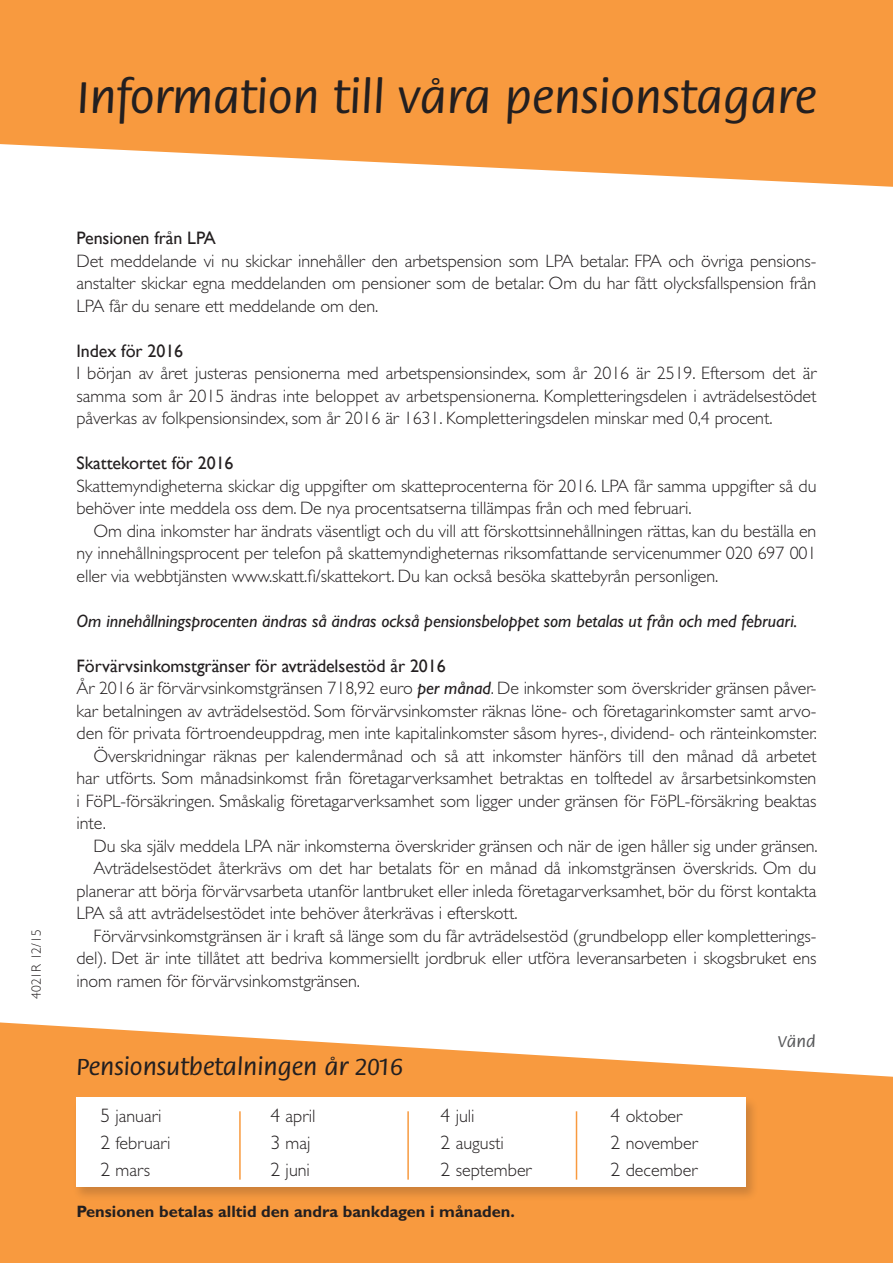
<style>
.page{position:relative;width:893px;height:1263px;background:#fff}
.page>*{position:absolute;margin:0;border:0;box-sizing:border-box;transform-origin:0 0}
.PÄÄOTSIKKO{font:500 48.75px "Flora";color:#231f20}
.PÄÄOTSIKKO-2{font:500 25.5px "Flora";color:#231f20}
.LEIPÄ2{font:300 18px/22.5px "Gill Sans";letter-spacing:-.005em;color:#231f20;text-align:justify}
.LEIPÄ{font:300 18px/22.5px "Gill Sans";letter-spacing:-.005em;color:#231f20;text-align:justify}
.VÄLIOTSIKKO{font:18px "Gill Sans";letter-spacing:-.005em;color:#231f20}
.LEIPÄ-2{font:italic 18px "Gill Sans";letter-spacing:-.005em;color:#231f20}
.PÄÄOTSIKKO-3{font:500 17.25px "Flora";color:#57585a}
.LEIPÄ-3{font:700 16.5px "Gill Sans";color:#231f20}
.LEIPÄ-4{font:300 13.5px "Gill Sans";color:#231f20}
.s1{font-weight:400;font-style:italic}
.s2{font-size:19.5px}
</style>
<div class="page">
<svg style="left:0;top:1022px;width:893px;height:241px;fill:#f89a3f"></svg>
<div style="left:73px;top:1096px;width:686px;height:106px;background:#231f20;opacity:.2"></div>
<div style="left:77px;top:1097px;width:669px;height:89px;background:#fff"></div>
<hr style="left:239px;top:1111px;width:2px;height:68px;background:#f89a3f">
<hr style="left:407px;top:1111px;width:2px;height:68px;background:#f89a3f">
<hr style="left:576px;top:1111px;width:1px;height:68px;background:#f89a3f">
<svg style="left:0;top:0;width:893px;height:187px;background:#f8a555"></svg>
<p class="PÄÄOTSIKKO" style="left:77px;top:72px;width:741px">Information till våra pensionstagare</p>
<p class="LEIPÄ-4" style="left:29px;top:999px;width:71px;rotate:-90deg">4021R 12/15</p>
<p class="VÄLIOTSIKKO" style="left:77px;top:228px;width:141px">Pensionen från LPA</p>
<p class="LEIPÄ" style="left:77px;top:250px;width:741px">Det meddelande vi nu skickar innehåller den arbetspension som LPA betalar. FPA och övriga pensions&shy;anstalter skickar egna meddelanden om pensioner som de betalar. Om du har fått olycksfallspension från LPA får du senare ett meddelande om den.</p>
<p class="VÄLIOTSIKKO" style="left:77px;top:340px;width:108px">Index för 2016</p>
<p class="LEIPÄ" style="left:77px;top:362px;width:741px">I början av året justeras pensionerna med arbetspensionsindex, som år 2016 är 2519. Eftersom det är samma som år 2015 ändras inte beloppet av arbetspensionerna. Kompletteringsdelen i avträdelsestödet påverkas av folkpensionsindex, som år 2016 är 1631. Kompletteringsdelen minskar med 0,4 procent.</p>
<p class="VÄLIOTSIKKO" style="left:77px;top:453px;width:159px">Skattekortet för 2016</p>
<p class="LEIPÄ" style="left:77px;top:475px;width:741px">Skattemyndigheterna skickar dig uppgifter om skatteprocenterna för 2016. LPA får samma uppgifter så du behöver inte meddela oss dem. De nya procentsatserna tillämpas från och med februari.</p>
<p class="LEIPÄ2" style="left:77px;top:520px;width:741px;text-indent:17px">Om dina inkomster har ändrats väsentligt och du vill att förskottsinnehållningen rättas, kan du beställa en ny innehållningsprocent per telefon på skattemyndigheternas riksomfattande servicenummer 020 697 001 eller via webbtjänsten www.skatt.fi/skattekort. Du kan också besöka skattebyrån personligen.</p>
<p class="LEIPÄ-2" style="left:77px;top:610px;width:722px">Om innehållningsprocenten ändras så ändras också pensionsbeloppet som betalas ut från och med februari.</p>
<p class="VÄLIOTSIKKO" style="left:77px;top:655px;width:371px">Förvärvsinkomstgränser för avträdelsestöd år 2016</p>
<p class="LEIPÄ" style="left:77px;top:677px;width:742px">År 2016 är förvärvsinkomstgränsen 718,92 euro <span class="s1">per månad</span>. De inkomster som överskrider gränsen påver&shy;kar betalningen av avträdelsestöd. Som förvärvsinkomster räknas löne- och företagarinkomster samt arvo&shy;den för privata förtroendeuppdrag, men inte kapitalinkomster såsom hyres-, dividend- och ränteinkomster.</p>
<p class="LEIPÄ2" style="left:77px;top:745px;width:741px;text-indent:17px">Överskridningar räknas per kalendermånad och så att inkomster hänförs till den månad då arbetet har utförts. Som månadsinkomst från företagarverksamhet betraktas en tolftedel av årsarbetsinkomsten i FöPL-försäkringen. Småskalig företagarverksamhet som ligger under gränsen för FöPL-försäkring beaktas inte.</p>
<p class="LEIPÄ2" style="left:94px;top:835px;width:726px">Du ska själv meddela LPA när inkomsterna överskrider gränsen och när de igen håller sig under gränsen.</p>
<p class="LEIPÄ2" style="left:77px;top:857px;width:741px;text-indent:17px">Avträdelsestödet återkrävs om det har betalats för en månad då inkomstgränsen överskrids. Om du planerar att börja förvärvsarbeta utanför lantbruket eller inleda företagarverksamhet, bör du först kontakta LPA så att avträdelsestödet inte behöver återkrävas i efterskott.</p>
<p class="LEIPÄ2" style="left:77px;top:925px;width:741px;text-indent:17px">Förvärvsinkomstgränsen är i kraft så länge som du får avträdelsestöd (grundbelopp eller kompletterings&shy;del). Det är inte tillåtet att bedriva kommersiellt jordbruk eller utföra leveransarbeten i skogsbruket ens inom ramen för förvärvsinkomstgränsen.</p>
<p class="PÄÄOTSIKKO-2" style="left:77px;top:1053px;width:328px">Pensionsutbetalningen år 2016</p>
<p class="LEIPÄ" style="left:100px;top:1105px;width:63px"><span class="s2">5</span> januari</p>
<p class="LEIPÄ" style="left:270px;top:1105px;width:47px"><span class="s2">4</span> april</p>
<p class="LEIPÄ" style="left:441px;top:1105px;width:36px"><span class="s2">4</span> juli</p>
<p class="LEIPÄ" style="left:611px;top:1105px;width:73px"><span class="s2">4</span> oktober</p>
<p class="LEIPÄ" style="left:100px;top:1132px;width:72px"><span class="s2">2</span> februari</p>
<p class="LEIPÄ" style="left:270px;top:1132px;width:42px"><span class="s2">3</span> maj</p>
<p class="LEIPÄ" style="left:441px;top:1132px;width:65px"><span class="s2">2</span> augusti</p>
<p class="LEIPÄ" style="left:611px;top:1132px;width:89px"><span class="s2">2</span> november</p>
<p class="LEIPÄ" style="left:100px;top:1159px;width:51px"><span class="s2">2</span> mars</p>
<p class="LEIPÄ" style="left:270px;top:1159px;width:41px"><span class="s2">2</span> juni</p>
<p class="LEIPÄ" style="left:440px;top:1159px;width:93px"><span class="s2">2</span> september</p>
<p class="LEIPÄ" style="left:611px;top:1159px;width:88px"><span class="s2">2</span> december</p>
<p class="LEIPÄ-3" style="left:77px;top:1202px;width:440px">Pensionen betalas alltid den andra bankdagen i månaden.</p>
<p class="PÄÄOTSIKKO-3" style="left:778px;top:1033px;width:39px">Vänd</p>
</div>
